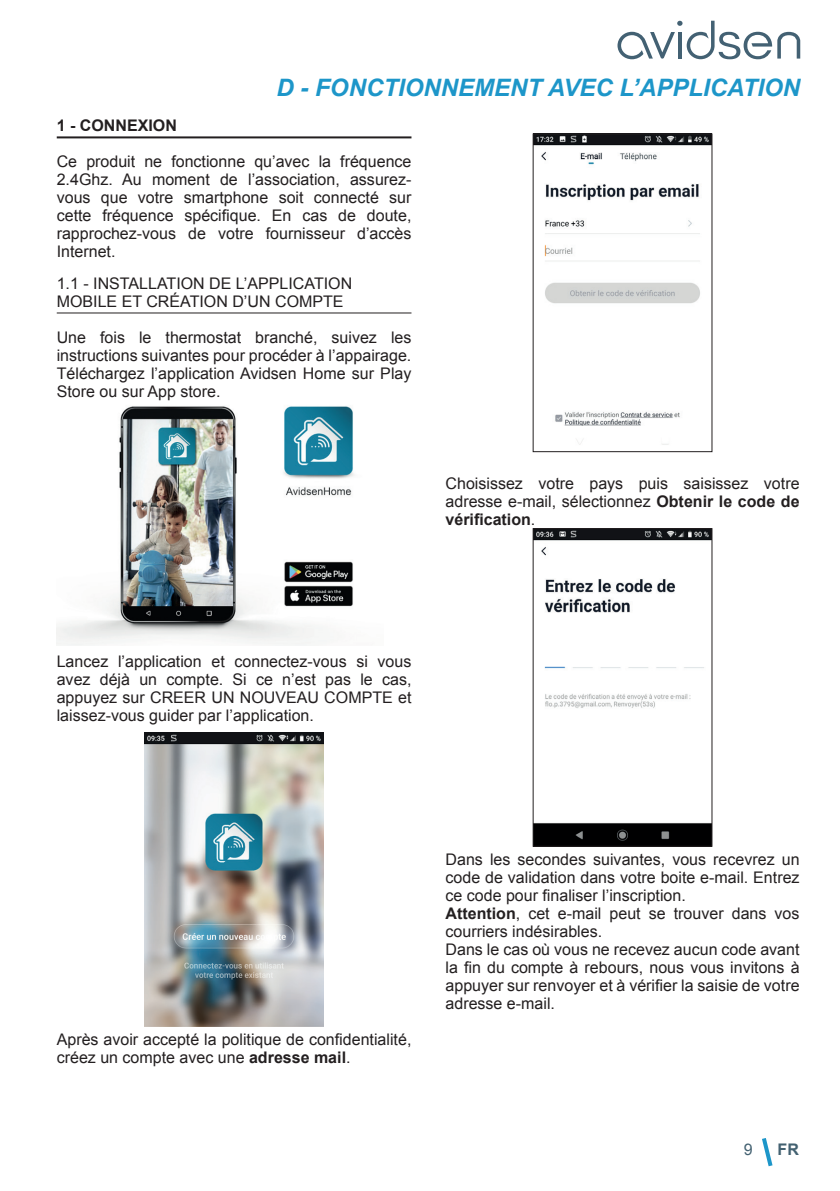
<style>
.page{position:relative;width:840px;height:1191px;background:#fff}
.page>*{position:absolute;margin:0;border:0;box-sizing:border-box;transform-origin:0 0}
.t1{font:italic 700 24px "Arial";color:#1d96c9}
.t2{font:16px/18px "Arial";color:#231f20;text-align:justify}
.t3{font:700 16px "Arial";color:#231f20}
.t4{font:700 16px "Arial";color:#436171}
.t5{font:16px "Arial";color:#436171}
.s1{font-weight:700}
</style>
<div class="page">
<svg style="left:762px;top:1138px;width:11px;height:29px"></svg>
<svg style="left:617px;top:21px;width:182px;height:38px"></svg>
<hr style="left:57px;top:136px;width:354px;height:2px;background:#231f20">
<hr style="left:57px;top:312px;width:354px;height:1px;background:#231f20">
<img style="left:57px;top:406px;width:297px;height:239px">
<img style="left:145px;top:732px;width:178px;height:294px">
<img style="left:534px;top:136px;width:175px;height:309px">
<div style="left:532px;top:134px;width:179px;height:318px;border:1px solid #231f20"></div>
<img style="left:534px;top:530px;width:175px;height:314px">
<div style="left:532px;top:528px;width:179px;height:318px;border:1px solid #231f20"></div>
<h1 class="t1" style="left:276px;top:72px;width:525px">D - FONCTIONNEMENT AVEC L’APPLICATION</h1>
<p class="t3" style="left:57px;top:115px;width:122px">1 - CONNEXION</p>
<p class="t2" style="left:57px;top:152px;width:356px">Ce produit ne fonctionne qu’avec la fréquence 2.4Ghz. Au moment de l’association, assurez&shy;vous que votre smartphone soit connecté sur cette fréquence spécifique. En cas de doute, rapprochez-vous de votre fournisseur d’accès Internet.</p>
<p class="t2" style="left:57px;top:274px;width:297px">1.1 - INSTALLATION DE L’APPLICATION<br>MOBILE ET CRÉATION D’UN COMPTE</p>
<p class="t2" style="left:57px;top:328px;width:356px">Une fois le thermostat branché, suivez les instructions suivantes pour procéder à l’appairage.<br>Téléchargez l’application Avidsen Home sur Play Store ou sur App store.</p>
<p class="t2" style="left:445px;top:475px;width:355px">Choisissez votre pays puis saisissez votre adresse e-mail, sélectionnez <span class="s1">Obtenir le code de vérification</span>.</p>
<p class="t2" style="left:57px;top:652px;width:356px">Lancez l’application et connectez-vous si vous avez déjà un compte. Si ce n’est pas le cas, appuyez sur CREER UN NOUVEAU COMPTE et laissez-vous guider par l’application.</p>
<p class="t2" style="left:57px;top:1030px;width:356px">Après avoir accepté la politique de confidentialité, créez un compte avec une <span class="s1">adresse mail</span>.</p>
<p class="t2" style="left:445px;top:850px;width:355px;text-align:left">Dans les secondes suivantes, vous recevrez un code de validation dans votre boite e-mail. Entrez ce code pour finaliser l’inscription.<br><span class="s1">Attention</span>, cet e-mail peut se trouver dans vos courriers indésirables.<br>Dans le cas où vous ne recevez aucun code avant la fin du compte à rebours, nous vous invitons à appuyer sur renvoyer et à vérifier la saisie de votre adresse e-mail.</p>
<p class="t5" style="left:743px;top:1139px;width:10px">9</p>
<p class="t4" style="left:777px;top:1139px;width:23px">FR</p>
</div>
